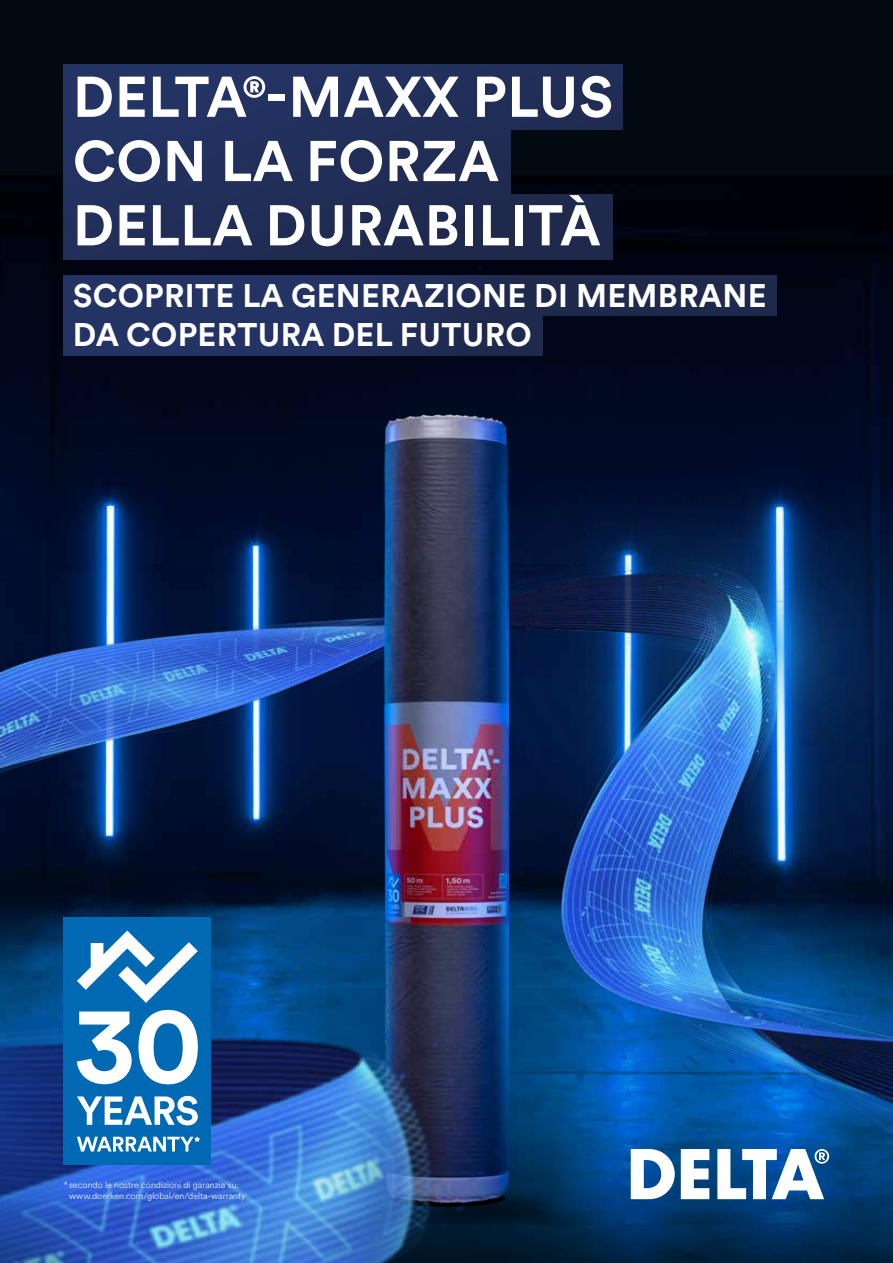
<style>
.page{position:relative;width:893px;height:1263px;background:#020911}
.page>*{position:absolute;margin:0;border:0;box-sizing:border-box;transform-origin:0 0}
.t1{font:700 56.7px/64.2px "Circular XX";letter-spacing:.01em;color:#fff}
.t2{font:700 32.4px/38.8px "Circular XX";letter-spacing:.01em;color:#fff}
.t3{font:300 9px/10.8px "Circular XX";color:#fff}
</style>
<div class="page">
<img style="left:0;top:176px;width:893px;height:290px">
<img style="left:0;top:466px;width:893px;height:657px">
<svg style="left:555px;top:1123px;width:338px;height:140px;background:#003a71"></svg>
<svg style="left:681px;top:1149px;width:28px;height:50px"></svg>
<svg style="left:631px;top:1149px;width:44px;height:50px;background:#aec5dc"></svg>
<svg style="left:717px;top:1149px;width:112px;height:50px;background:#92b1cf"></svg>
<div style="left:64px;top:276px;width:712px;height:40px;background:linear-gradient(to right,#243669,#1d2747)"></div>
<div style="left:64px;top:316px;width:478px;height:40px;background:linear-gradient(to right,#25366a,#1f2a4e)"></div>
<div style="left:64px;top:65px;width:559px;height:65px;background:#22315e"></div>
<div style="left:64px;top:130px;width:446px;height:64px;background:#212f5a"></div>
<div style="left:64px;top:194px;width:548px;height:65px;background:#1f2b52"></div>
<div style="left:419px;top:1185px;width:146px;height:49px;background:#000;opacity:.66"></div>
<img style="left:385px;top:414px;width:123px;height:500px">
<img style="left:0;top:914px;width:555px;height:349px">
<div style="left:64px;top:917px;width:147px;height:247px;background:#0069b4"></div>
<svg style="left:77px;top:930px;width:121px;height:73px"></svg>
<svg style="left:77px;top:1011px;width:55px;height:73px"></svg>
<svg style="left:138px;top:1010px;width:60px;height:74px"></svg>
<svg style="left:77px;top:1096px;width:121px;height:29px"></svg>
<svg style="left:77px;top:1137px;width:123px;height:14px"></svg>
<h1 class="t1" style="left:73px;top:62px;width:542px">DELTA®-MAXX PLUS<br>CON LA FORZA<br>DELLA DURABILITÀ</h1>
<h2 class="t2" style="left:73px;top:275px;width:695px">SCOPRITE LA GENERAZIONE DI MEMBRANE<br>DA COPERTURA DEL FUTURO</h2>
<p class="t3" style="left:69px;top:1179px;width:178px;text-indent:-5px">* secondo le nostre condizioni di garanzia su: www.doerken.com/global/en/delta-warranty</p>
</div>
